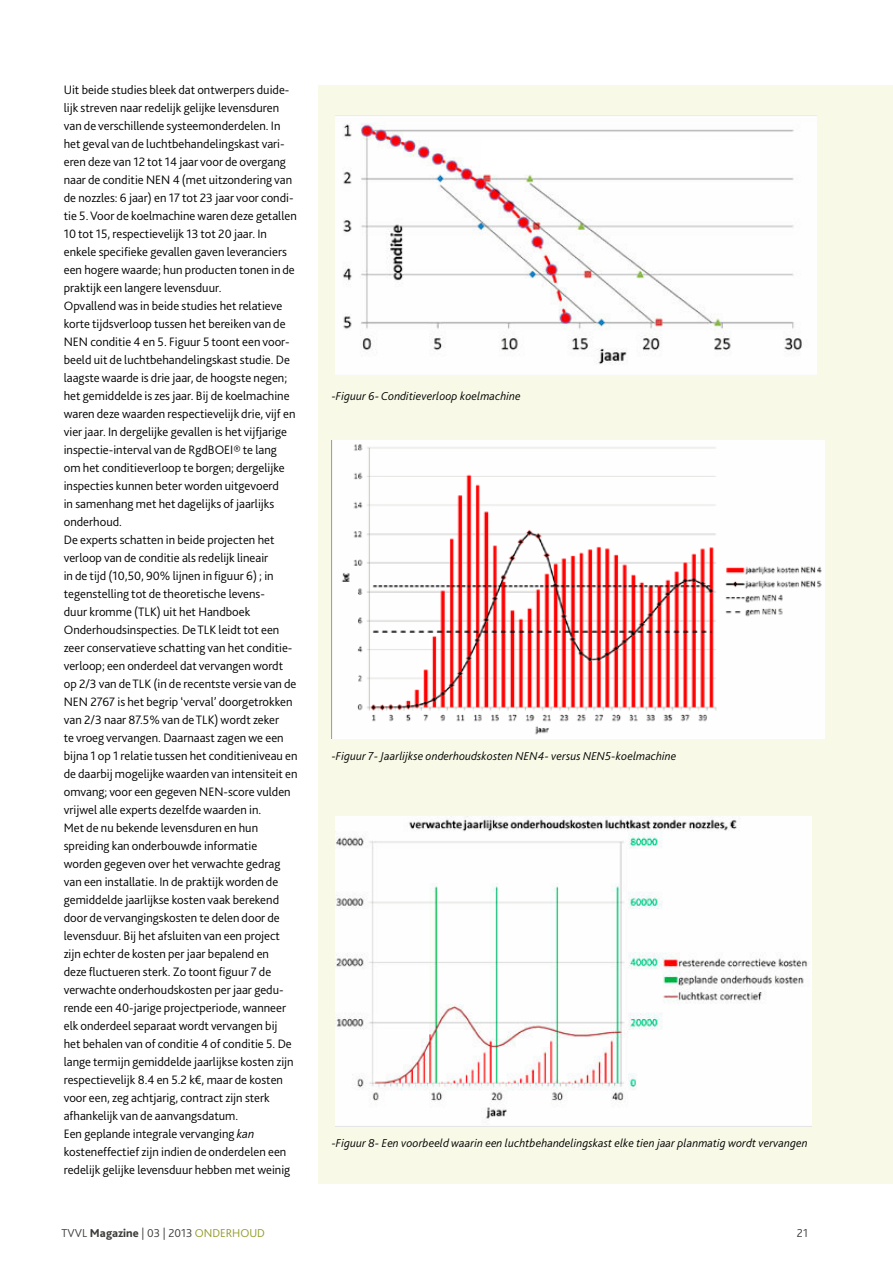
<style>
.page{position:relative;width:893px;height:1263px;background:#fff}
.page>*{position:absolute;margin:0;border:0;box-sizing:border-box;transform-origin:0 0}
.t1{font:300 12.75px/18px "Bliss 2";color:#000}
.t2{font:italic 300 12px "Bliss 2";letter-spacing:.01em;color:#000}
.t3{font:300 12px "Bliss 2";color:#3c3c3b}
.s1{font-style:italic}
.s2{font-weight:800}
.s3{color:#919b26}
</style>
<div class="page">
<div style="left:319px;top:85px;width:574px;height:1098px;background:#f8f9e6"></div>
<img style="left:336px;top:116px;width:480px;height:258px">
<img style="left:332px;top:440px;width:493px;height:299px">
<img style="left:336px;top:816px;width:475px;height:311px">
<div style="left:482px;top:140px;width:278px;height:30px;background:#fff"></div>
<p class="t1" style="left:64px;top:81px;width:235px">Uit beide studies bleek dat ontwerpers duide&shy;lijk streven naar redelijk gelijke levensduren van de verschillende systeemonderdelen. In het geval van de luchtbehandelingskast vari&shy;eren deze van 12 tot 14 jaar voor de overgang naar de conditie NEN 4 (met uitzondering van de nozzles: 6 jaar) en 17 tot 23 jaar voor condi&shy;tie 5. Voor de koelmachine waren deze getallen 10 tot 15, respectievelijk 13 tot 20 jaar. In enkele specifieke gevallen gaven leveranciers een hogere waarde; hun producten tonen in de praktijk een langere levensduur.<br>Opvallend was in beide studies het relatieve korte tijdsverloop tussen het bereiken van de NEN conditie 4 en 5. Figuur 5 toont een voor&shy;beeld uit de luchtbehandelingskast studie. De laagste waarde is drie jaar, de hoogste negen; het gemiddelde is zes jaar. Bij de koelmachine waren deze waarden respectievelijk drie, vijf en vier jaar. In dergelijke gevallen is het vijfjarige inspectie-interval van de RgdBOEI® te lang<br>om het conditieverloop te borgen; dergelijke inspecties kunnen beter worden uitgevoerd<br>in samenhang met het dagelijks of jaarlijks onderhoud.<br>De experts schatten in beide projecten het verloop van de conditie als redelijk lineair<br>in de tijd (10,50, 90% lijnen in figuur 6) ; in tegenstelling tot de theoretische levens-<br>duur kromme (TLK) uit het Handboek Onderhoudsinspecties. De TLK leidt tot een zeer conservatieve schatting van het conditie&shy;verloop; een onderdeel dat vervangen wordt op 2/3 van de TLK (in de recentste versie van de NEN 2767 is het begrip ‘verval’ doorgetrokken van 2/3 naar 87.5% van de TLK) wordt zeker<br>te vroeg vervangen. Daarnaast zagen we een bijna 1 op 1 relatie tussen het conditieniveau en de daarbij mogelijke waarden van intensiteit en omvang; voor een gegeven NEN-score vulden vrijwel alle experts dezelfde waarden in.<br>Met de nu bekende levensduren en hun spreiding kan onderbouwde informatie worden gegeven over het verwachte gedrag van een installatie. In de praktijk worden de gemiddelde jaarlijkse kosten vaak berekend door de vervangingskosten te delen door de levensduur. Bij het afsluiten van een project zijn echter de kosten per jaar bepalend en<br>deze fluctueren sterk. Zo toont figuur 7 de verwachte onderhoudskosten per jaar gedu&shy;rende een 40-jarige projectperiode, wanneer elk onderdeel separaat wordt vervangen bij<br>het behalen van of conditie 4 of conditie 5. De lange termijn gemiddelde jaarlijkse kosten zijn respectievelijk 8.4 en 5.2 k€, maar de kosten voor een, zeg achtjarig, contract zijn sterk afhankelijk van de aanvangsdatum.<br>Een geplande integrale vervanging <span class="s1">kan </span>kosteneffectief zijn indien de onderdelen een redelijk gelijke levensduur hebben met weinig</p>
<p class="t2" style="left:332px;top:392px;width:190px">-Figuur 6- Conditieverloop koelmachine</p>
<p class="t2" style="left:332px;top:752px;width:346px">-Figuur 7- Jaarlijkse onderhoudskosten NEN4- versus NEN5-koelmachine</p>
<p class="t2" style="left:332px;top:1139px;width:478px">-Figuur 8- Een voorbeeld waarin een luchtbehandelingskast elke tien jaar planmatig wordt vervangen</p>
<p class="t3" style="left:62px;top:1228px;width:205px">TVVL <span class="s2">Magazine</span> | 03 | 2013 <span class="s3">ONDERHOUD</span></p>
<p class="t3" style="left:797px;top:1228px;width:12px">21</p>
</div>
